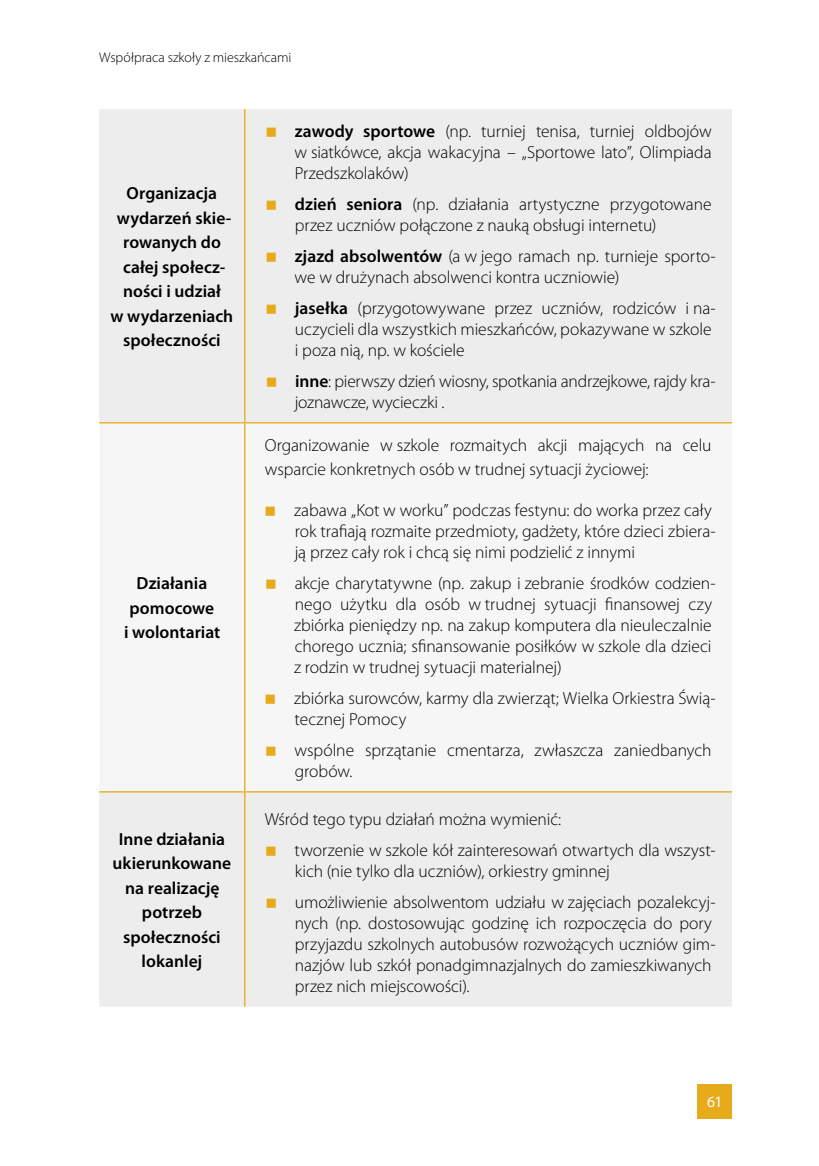
<style>
.page{position:relative;width:819px;height:1166px;background:#fff}
.page>*{position:absolute;margin:0;border:0;box-sizing:border-box;transform-origin:0 0}
.tekst_szary{font:300 17.5px/21px "Myriad Pro";letter-spacing:-.005em;color:#000}
.tekst_szary-2{font:600 17.5px/24.5px "Myriad Pro";color:#000;text-align:center}
.t1{font:15.75px "Myriad Pro";color:#fff}
.t2{font:300 14px "Myriad Pro";color:#000}
.s1{font-weight:600}
</style>
<div class="page">
<div style="left:697px;top:1084px;width:35px;height:35px;background:#e7aa1b"></div>
<div style="left:99px;top:109px;width:632px;height:897px;background:#ededed"></div>
<div style="left:99px;top:423px;width:632px;height:368px;background:#f6f6f6"></div>
<hr style="left:244px;top:423px;width:1px;height:368px;background:#e7aa1b">
<hr style="left:99px;top:791px;width:146px;height:1px;background:#e7aa1b">
<hr style="left:245px;top:791px;width:486px;height:1px;background:#e7aa1b">
<hr style="left:244px;top:792px;width:1px;height:214px;background:#e7aa1b">
<hr style="left:244px;top:109px;width:1px;height:313px;background:#e7aa1b">
<hr style="left:99px;top:422px;width:146px;height:1px;background:#e7aa1b">
<hr style="left:245px;top:422px;width:486px;height:1px;background:#e7aa1b">
<svg style="left:267px;top:128px;width:9px;height:9px"></svg>
<svg style="left:267px;top:201px;width:9px;height:9px"></svg>
<svg style="left:267px;top:252px;width:9px;height:10px"></svg>
<svg style="left:267px;top:304px;width:9px;height:10px"></svg>
<svg style="left:267px;top:377px;width:9px;height:10px"></svg>
<svg style="left:266px;top:507px;width:9px;height:9px"></svg>
<svg style="left:266px;top:579px;width:10px;height:10px"></svg>
<svg style="left:266px;top:694px;width:9px;height:10px"></svg>
<svg style="left:266px;top:746px;width:9px;height:10px"></svg>
<svg style="left:266px;top:846px;width:10px;height:9px"></svg>
<svg style="left:267px;top:898px;width:9px;height:9px"></svg>
<p class="t2" style="left:99px;top:50px;width:194px">Współpraca szkoły z mieszkańcami</p>
<p class="tekst_szary-2" style="left:110px;top:180px;width:124px">Organizacja wydarzeń skie&shy;rowanych do całej społecz&shy;ności i udział<br>w wydarzeniach społeczności</p>
<p class="tekst_szary-2" style="left:124px;top:571px;width:98px">Działania pomocowe<br>i wolontariat</p>
<p class="tekst_szary-2" style="left:113px;top:826px;width:120px">Inne działania ukierunkowane na realizację potrzeb społeczności lokanlej</p>
<p class="tekst_szary" style="left:294px;top:121px;width:418px;text-align:justify"><span class="s1">zawody sportowe</span> (np. turniej tenisa, turniej oldbojów w siatkówce, akcja wakacyjna – „Sportowe lato”, Olimpiada Przedszkolaków)</p>
<p class="tekst_szary" style="left:295px;top:194px;width:418px"><span class="s1">dzień seniora</span> (np. działania artystyczne przygotowane przez uczniów połączone z nauką obsługi internetu)</p>
<p class="tekst_szary" style="left:294px;top:246px;width:422px"><span class="s1">zjazd absolwentów</span> (a w jego ramach np. turnieje sporto&shy;we w drużynach absolwenci kontra uczniowie)</p>
<p class="tekst_szary" style="left:295px;top:298px;width:422px"><span class="s1">jasełka</span> (przygotowywane przez uczniów, rodziców i na&shy;uczycieli dla wszystkich mieszkańców, pokazywane w szkole i poza nią, np. w kościele</p>
<p class="tekst_szary" style="left:295px;top:371px;width:422px"><span class="s1">inne</span>: pierwszy dzień wiosny, spotkania andrzejkowe, rajdy kra&shy;joznawcze, wycieczki .</p>
<p class="tekst_szary" style="left:265px;top:433px;width:448px;line-height:24.5px">Organizowanie w szkole rozmaitych akcji mających na celu wsparcie konkretnych osób w trudnej sytuacji życiowej:</p>
<p class="tekst_szary" style="left:294px;top:500px;width:423px">zabawa „Kot w worku” podczas festynu: do worka przez cały rok trafiają rozmaite przedmioty, gadżety, które dzieci zbiera&shy;ją przez cały rok i chcą się nimi podzielić z innymi</p>
<p class="tekst_szary" style="left:294px;top:573px;width:423px">akcje charytatywne (np. zakup i zebranie środków codzien&shy;nego użytku dla osób w trudnej sytuacji finansowej czy zbiórka pieniędzy np. na zakup komputera dla nieuleczalnie chorego ucznia; sfinansowanie posiłków w szkole dla dzieci z rodzin w trudnej sytuacji materialnej)</p>
<p class="tekst_szary" style="left:294px;top:688px;width:423px">zbiórka surowców, karmy dla zwierząt; Wielka Orkiestra Świą&shy;tecznej Pomocy</p>
<p class="tekst_szary" style="left:294px;top:740px;width:418px">wspólne sprzątanie cmentarza, zwłaszcza zaniedbanych grobów.</p>
<p class="tekst_szary" style="left:265px;top:809px;width:298px">Wśród tego typu działań można wymienić:</p>
<p class="tekst_szary" style="left:294px;top:840px;width:422px">tworzenie w szkole kół zainteresowań otwartych dla wszyst&shy;kich (nie tylko dla uczniów), orkiestry gminnej</p>
<p class="tekst_szary" style="left:295px;top:891px;width:422px">umożliwienie absolwentom udziału w zajęciach pozalekcyj&shy;nych (np. dostosowując godzinę ich rozpoczęcia do pory przyjazdu szkolnych autobusów rozwożących uczniów gim&shy;nazjów lub szkół ponadgimnazjalnych do zamieszkiwanych przez nich miejscowości).</p>
<p class="t1" style="left:707px;top:1092px;width:17px">61</p>
</div>
